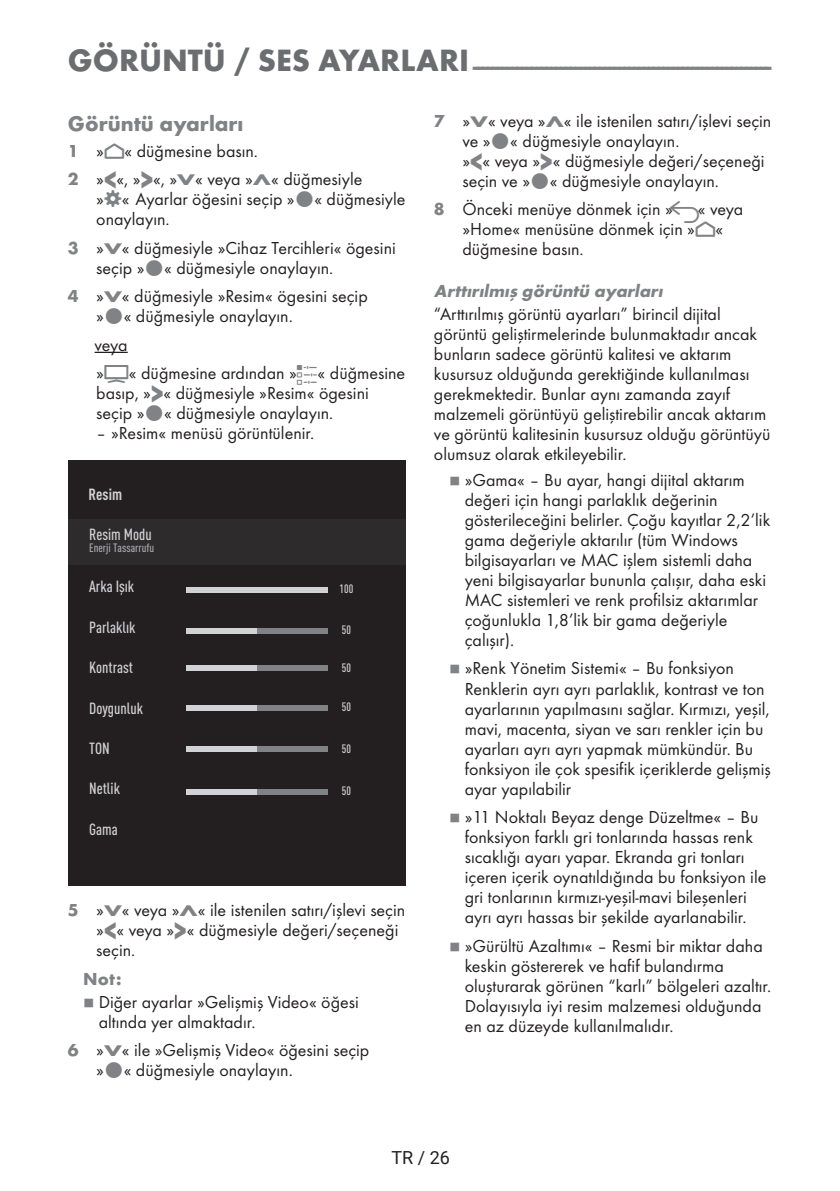
<style>
.page{position:relative;width:840px;height:1191px;background:#fff}
.page>*{position:absolute;margin:0;border:0;box-sizing:border-box;transform-origin:0 0}
.t1{font:700 24px "Futura TOT";color:#808285}
.t2{font:700 22px "Futura TOT";color:#808285}
.t3{font:18px/20px "Futura TOT Boo";color:#231f20}
.t4{font:italic 700 18px "Futura TOT";color:#808285}
.t5{font:18px "Roboto";color:#231f20}
.t6{font:700 18px "Futura TOT";color:#808285}
.t7{font:500 condensed 16px "DIN Pro";color:#d1d2d4}
.t8{font:700 condensed 16px "DIN Pro";color:#d1d2d4}
.t9{font:500 condensed 12px "DIN Pro";color:#a8a9ad}
.t10{font:500 condensed 12px "DIN Pro";color:#d1d2d4}
.t11{font:8px "Grund Son Se";color:#808285}
.s1{font-size:32px;color:#6c6d70}
.s2{font-family:"Futura TOT";font-weight:700;color:#808285}
.s3{font-family:"Arcelik TS9 Android";font-size:24px;color:#808285}
.s4{font-family:"Futura TOT";font-weight:700;font-size:27.2px;color:#808285}
.s5{font-family:"Futura TOT";font-weight:700;font-size:16px;color:#808285}
.s6{font-family:"Arcelik TS9 Android";font-size:32px;color:#808285}
</style>
<div class="page">
<hr style="left:94px;top:352px;width:34px;height:1px;background:#231f20">
<div style="left:68px;top:460px;width:337px;height:425px;background:#231f20"></div>
<div style="left:186px;top:705px;width:142px;height:5px;background:#d1d2d4"></div>
<div style="left:257px;top:705px;width:71px;height:5px;background:#808285"></div>
<div style="left:186px;top:746px;width:142px;height:6px;background:#d1d2d4"></div>
<div style="left:257px;top:746px;width:71px;height:6px;background:#808285"></div>
<div style="left:186px;top:665px;width:142px;height:6px;background:#d1d2d4"></div>
<div style="left:257px;top:665px;width:71px;height:6px;background:#808285"></div>
<div style="left:186px;top:789px;width:142px;height:5px;background:#d1d2d4"></div>
<div style="left:257px;top:789px;width:71px;height:5px;background:#808285"></div>
<div style="left:186px;top:587px;width:142px;height:6px;background:#d1d2d4"></div>
<div style="left:186px;top:628px;width:142px;height:5px;background:#d1d2d4"></div>
<div style="left:257px;top:628px;width:71px;height:5px;background:#808285"></div>
<div style="left:68px;top:519px;width:338px;height:45px;background:#2e2b2c"></div>
<h1 class="t1" style="left:68px;top:51px;width:704px"><span class="s1">GÖRÜNTÜ / SES AYARLARI</span>--------------------------------------------------------------</h1>
<p class="t2" style="left:68px;top:110px;width:177px">Görüntü ayarları</p>
<p class="t3" style="left:68px;top:136px;width:296px;line-height:28.6px"><span class="s2">1</span> »<span class="s3">p</span>« düğmesine basın.<br><span class="s2">2</span> »<span class="s4">&lt;</span>«, »<span class="s4">&gt;</span>«, »<span class="s5">V</span>« veya »<span class="s5">Λ</span>« düğmesiyle</p>
<p class="t3" style="left:96px;top:189px;width:310px">» « Ayarlar öğesini seçip » « düğmesiyle onaylayın.</p>
<p class="t3" style="left:96px;top:237px;width:301px;text-indent:-28px"><span class="s2">3</span> »<span class="s5">V</span>« düğmesiyle »Cihaz Tercihleri« ögesini seçip » « düğmesiyle onaylayın.</p>
<p class="t3" style="left:96px;top:286px;width:273px;text-indent:-28px"><span class="s2">4</span> »<span class="s5">V</span>« düğmesiyle »Resim« ögesini seçip » « düğmesiyle onaylayın.</p>
<p class="t3" style="left:94px;top:330px;width:312px;line-height:28.4px">veya<br>»<span class="s6">H</span>« düğmesine ardından »<span class="s3">q</span>« düğmesine</p>
<p class="t3" style="left:96px;top:383px;width:274px">basıp, »<span class="s4">&gt;</span>« düğmesiyle »Resim« ögesini seçip » « düğmesiyle onaylayın.</p>
<p class="t3" style="left:96px;top:423px;width:219px">– »Resim« menüsü görüntülenir.</p>
<p class="t3" style="left:462px;top:111px;width:310px;text-indent:-28px"><span class="s2">7</span> »<span class="s5">V</span>« veya »<span class="s5">Λ</span>« ile istenilen satırı/işlevi seçin ve » « düğmesiyle onaylayın.<br>»<span class="s4">&lt;</span>« veya »<span class="s4">&gt;</span>« düğmesiyle değeri/seçeneği seçin ve » « düğmesiyle onaylayın.</p>
<p class="t3" style="left:462px;top:199px;width:282px;text-indent:-28px"><span class="s2">8</span> Önceki menüye dönmek için » <span class="s3">r</span>« veya »Home« menüsüne dönmek için »<span class="s3">p</span>« düğmesine basın.</p>
<p class="t4" style="left:434px;top:280px;width:234px">Arttırılmış görüntü ayarları</p>
<p class="t3" style="left:434px;top:304px;width:338px">“Arttırılmış görüntü ayarları” birincil dijital görüntü geliştirmelerinde bulunmaktadır ancak bunların sadece görüntü kalitesi ve aktarım kusursuz olduğunda gerektiğinde kullanılması gerekmektedir. Bunlar aynı zamanda zayıf malzemeli görüntüyü geliştirebilir ancak aktarım ve görüntü kalitesinin kusursuz olduğu görüntüyü olumsuz olarak etkileyebilir.</p>
<p class="t11" style="left:449px;top:476px;width:13px">7</p>
<p class="t3" style="left:464px;top:470px;width:307px">»Gama« – Bu ayar, hangi dijital aktarım değeri için hangi parlaklık değerinin gösterileceğini belirler. Çoğu kayıtlar 2,2’lik gama değeriyle aktarılır (tüm Windows bilgisayarları ve MAC işlem sistemli daha yeni bilgisayarlar bununla çalışır, daha eski MAC sistemleri ve renk profilsiz aktarımlar çoğunlukla 1,8’lik bir gama değeriyle çalışır).</p>
<p class="t11" style="left:449px;top:665px;width:13px">7</p>
<p class="t3" style="left:464px;top:658px;width:307px">»Renk Yönetim Sistemi« – Bu fonksiyon Renklerin ayrı ayrı parlaklık, kontrast ve ton ayarlarının yapılmasını sağlar. Kırmızı, yeşil, mavi, macenta, siyan ve sarı renkler için bu ayarları ayrı ayrı yapmak mümkündür. Bu fonksiyon ile çok spesifik içeriklerde gelişmiş ayar yapılabilir</p>
<p class="t11" style="left:449px;top:813px;width:13px">7</p>
<p class="t3" style="left:464px;top:807px;width:303px">»11 Noktalı Beyaz denge Düzeltme« – Bu fonksiyon farklı gri tonlarında hassas renk sıcaklığı ayarı yapar. Ekranda gri tonları içeren içerik oynatıldığında bu fonksiyon ile gri tonlarının kırmızı-yeşil-mavi bileşenleri ayrı ayrı hassas bir şekilde ayarlanabilir.</p>
<p class="t11" style="left:449px;top:942px;width:13px">7</p>
<p class="t3" style="left:464px;top:935px;width:308px">»Gürültü Azaltımı« – Resmi bir miktar daha keskin göstererek ve hafif bulandırma oluşturarak görünen “karlı” bölgeleri azaltır.<br>Dolayısıyla iyi resim malzemesi olduğunda en az düzeyde kullanılmalıdır.</p>
<p class="t8" style="left:89px;top:482px;width:35px">Resim</p>
<p class="t7" style="left:89px;top:522px;width:64px">Resim Modu</p>
<p class="t9" style="left:89px;top:539px;width:67px">Enerji Tassarrufu</p>
<p class="t7" style="left:89px;top:575px;width:47px">Arka Işık</p>
<p class="t7" style="left:89px;top:615px;width:48px">Parlaklık</p>
<p class="t7" style="left:89px;top:655px;width:45px">Kontrast</p>
<p class="t7" style="left:89px;top:696px;width:55px">Doygunluk</p>
<p class="t7" style="left:89px;top:736px;width:22px">TON</p>
<p class="t7" style="left:89px;top:776px;width:32px">Netlik</p>
<p class="t7" style="left:89px;top:817px;width:30px">Gama</p>
<p class="t10" style="left:339px;top:580px;width:15px">100</p>
<p class="t10" style="left:341px;top:621px;width:11px">50</p>
<p class="t10" style="left:341px;top:658px;width:11px">50</p>
<p class="t10" style="left:341px;top:697px;width:11px">50</p>
<p class="t10" style="left:341px;top:739px;width:11px">50</p>
<p class="t10" style="left:341px;top:781px;width:11px">50</p>
<p class="t3" style="left:96px;top:900px;width:310px;text-indent:-28px"><span class="s2">5</span> »<span class="s5">V</span>« veya »<span class="s5">Λ</span>« ile istenilen satırı/işlevi seçin »<span class="s4">&lt;</span>« veya »<span class="s4">&gt;</span>« düğmesiyle değeri/seçeneği seçin.</p>
<p class="t6" style="left:83px;top:967px;width:40px">Not:</p>
<p class="t11" style="left:83px;top:998px;width:13px">7</p>
<p class="t3" style="left:99px;top:991px;width:261px">Diğer ayarlar »Gelişmiş Video« öğesi altında yer almaktadır.</p>
<p class="t3" style="left:96px;top:1040px;width:274px;text-indent:-28px"><span class="s2">6</span> »<span class="s5">V</span>« ile »Gelişmiş Video« öğesini seçip » « düğmesiyle onaylayın.</p>
<p class="t5" style="left:391px;top:1144px;width:60px">TR / 26</p>
</div>
